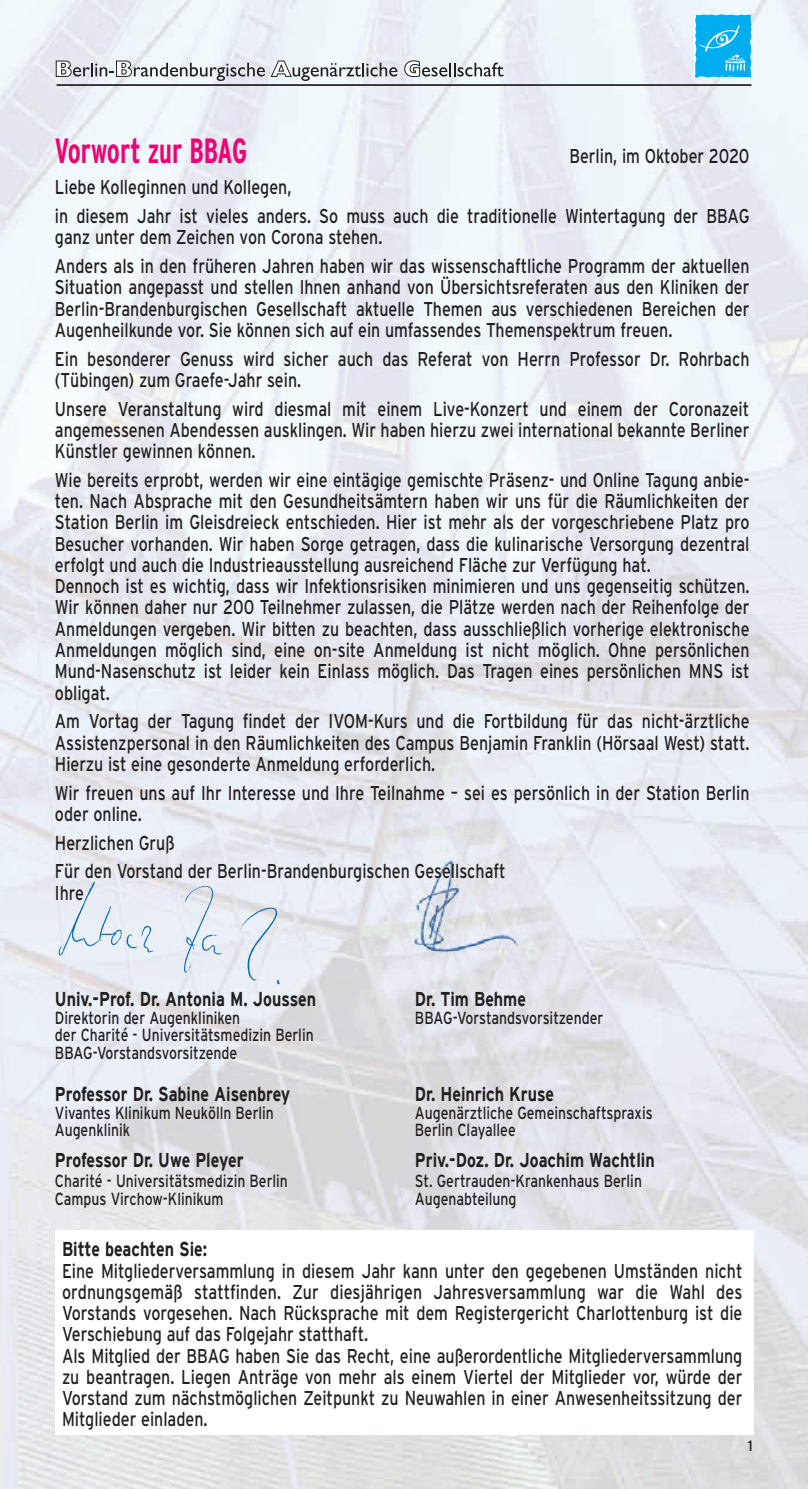
<style>
.page{position:relative;width:808px;height:1489px;background:#fff}
.page>*{position:absolute;margin:0;border:0;box-sizing:border-box;transform-origin:0 0}
.t1{font:700 condensed 35px "Interstate";color:#ed0372;scale:.8 1}
.t2{font:20px/21.2px "Interstate";color:#231f20;scale:.8 1}
.t3{font:700 20px "Interstate";color:#231f20;scale:.8 1}
.t4{font:17.5px/17.5px "Interstate";color:#231f20;scale:.8 1}
.t5{font:15px "Interstate";color:#231f20}
</style>
<div class="page">
<img style="left:0;top:0;width:808px;height:1488px">
<svg style="left:55px;top:60px;width:342px;height:21px"></svg>
<svg style="left:404px;top:60px;width:99px;height:17px"></svg>
<hr style="left:57px;top:84px;width:694px;height:2px;background:#231f20">
<img style="left:694px;top:14px;width:57px;height:63px">
<img style="left:43px;top:865px;width:254px;height:131px">
<img style="left:355px;top:836px;width:182px;height:125px">
<div style="left:55px;top:1230px;width:698px;height:204px;background:#fff"></div>
<h1 class="t1" style="left:55px;top:131px;width:242px">Vorwort zur BBAG</h1>
<p class="t2" style="left:569px;top:145px;width:227px">Berlin, im Oktober 2020</p>
<p class="t2" style="left:55px;top:173px;width:870px;line-height:28.8px">Liebe Kolleginnen und Kollegen,<br>in diesem Jahr ist vieles anders. So muss auch die traditionelle Wintertagung der BBAG</p>
<p class="t2" style="left:55px;top:223px;width:870px;line-height:28.8px">ganz unter dem Zeichen von Corona stehen.<br>Anders als in den früheren Jahren haben wir das wissenschaftliche Programm der aktuellen</p>
<p class="t2" style="left:55px;top:276px;width:870px;text-align:justify">Situation angepasst und stellen Ihnen anhand von Übersichtsreferaten aus den Kliniken der Berlin-Brandenburgischen Gesellschaft aktuelle Themen aus verschiedenen Bereichen der Augenheilkunde vor. Sie können sich auf ein umfassendes Themenspektrum freuen.</p>
<p class="t2" style="left:55px;top:348px;width:870px">Ein besonderer Genuss wird sicher auch das Referat von Herrn Professor Dr. Rohrbach (Tübingen) zum Graefe-Jahr sein.</p>
<p class="t2" style="left:55px;top:398px;width:870px;text-align:justify">Unsere Veranstaltung wird diesmal mit einem Live-Konzert und einem der Coronazeit angemessenen Abendessen ausklingen. Wir haben hierzu zwei international bekannte Berliner Künstler gewinnen können.</p>
<p class="t2" style="left:55px;top:469px;width:870px">Wie bereits erprobt, werden wir eine eintägige gemischte Präsenz- und Online Tagung anbie&shy;ten. Nach Absprache mit den Gesundheitsämtern haben wir uns für die Räumlichkeiten der Station Berlin im Gleisdreieck entschieden. Hier ist mehr als der vorgeschriebene Platz pro Besucher vorhanden. Wir haben Sorge getragen, dass die kulinarische Versorgung dezentral erfolgt und auch die Industrieausstellung ausreichend Fläche zur Verfügung hat.<br>Dennoch ist es wichtig, dass wir Infektionsrisiken minimieren und uns gegenseitig schützen.<br>Wir können daher nur 200 Teilnehmer zulassen, die Plätze werden nach der Reihenfolge der Anmeldungen vergeben. Wir bitten zu beachten, dass ausschließlich vorherige elektronische Anmeldungen möglich sind, eine on-site Anmeldung ist nicht möglich. Ohne persönlichen Mund-Nasenschutz ist leider kein Einlass möglich. Das Tragen eines persönlichen MNS ist obligat.</p>
<p class="t2" style="left:55px;top:710px;width:870px;text-align:justify">Am Vortag der Tagung findet der IVOM-Kurs und die Fortbildung für das nicht-ärztliche Assistenzpersonal in den Räumlichkeiten des Campus Benjamin Franklin (Hörsaal West) statt.<br>Hierzu ist eine gesonderte Anmeldung erforderlich.</p>
<p class="t2" style="left:55px;top:781px;width:870px">Wir freuen uns auf Ihr Interesse und Ihre Teilnahme – sei es persönlich in der Station Berlin oder online.</p>
<p class="t2" style="left:55px;top:827px;width:565px;line-height:28.8px">Herzlichen Gruß<br>Für den Vorstand der Berlin-Brandenburgischen Gesellschaft</p>
<p class="t2" style="left:55px;top:881px;width:38px">Ihre</p>
<p class="t3" style="left:55px;top:987px;width:328px">Univ.-Prof. Dr. Antonia M. Joussen</p>
<p class="t3" style="left:415px;top:987px;width:140px">Dr. Tim Behme</p>
<p class="t4" style="left:55px;top:1008px;width:233px">Direktorin der Augenkliniken</p>
<p class="t4" style="left:415px;top:1008px;width:237px">BBAG-Vorstandsvorsitzender</p>
<p class="t4" style="left:55px;top:1026px;width:325px">der Charité - Universitätsmedizin Berlin<br>BBAG-Vorstandsvorsitzende</p>
<p class="t3" style="left:55px;top:1082px;width:296px">Professor Dr. Sabine Aisenbrey</p>
<p class="t3" style="left:415px;top:1082px;width:175px">Dr. Heinrich Kruse</p>
<p class="t4" style="left:55px;top:1103px;width:275px">Vivantes Klinikum Neukölln Berlin</p>
<p class="t4" style="left:415px;top:1103px;width:299px">Augenärztliche Gemeinschaftspraxis</p>
<p class="t4" style="left:55px;top:1121px;width:96px">Augenklinik</p>
<p class="t4" style="left:415px;top:1121px;width:128px">Berlin Clayallee</p>
<p class="t3" style="left:55px;top:1149px;width:237px">Professor Dr. Uwe Pleyer</p>
<p class="t3" style="left:415px;top:1149px;width:301px">Priv.-Doz. Dr. Joachim Wachtlin</p>
<p class="t4" style="left:55px;top:1172px;width:293px">Charité - Universitätsmedizin Berlin</p>
<p class="t4" style="left:415px;top:1172px;width:285px">St. Gertrauden-Krankenhaus Berlin</p>
<p class="t4" style="left:55px;top:1189px;width:212px">Campus Virchow-Klinikum</p>
<p class="t4" style="left:415px;top:1189px;width:128px">Augenabteilung</p>
<p class="t3" style="left:62px;top:1237px;width:183px">Bitte beachten Sie:</p>
<p class="t2" style="left:62px;top:1259px;width:852px">Eine Mitgliederversammlung in diesem Jahr kann unter den gegebenen Umständen nicht ordnungsgemäß stattfinden. Zur diesjährigen Jahresversammlung war die Wahl des Vorstands vorgesehen. Nach Rücksprache mit dem Registergericht Charlottenburg ist die Verschiebung auf das Folgejahr statthaft.<br>Als Mitglied der BBAG haben Sie das Recht, eine außerordentliche Mitgliederversammlung zu beantragen. Liegen Anträge von mehr als einem Viertel der Mitglieder vor, würde der Vorstand zum nächstmöglichen Zeitpunkt zu Neuwahlen in einer Anwesenheitssitzung der Mitglieder einladen.</p>
<p class="t5" style="left:748px;top:1437px;width:7px">1</p>
</div>
